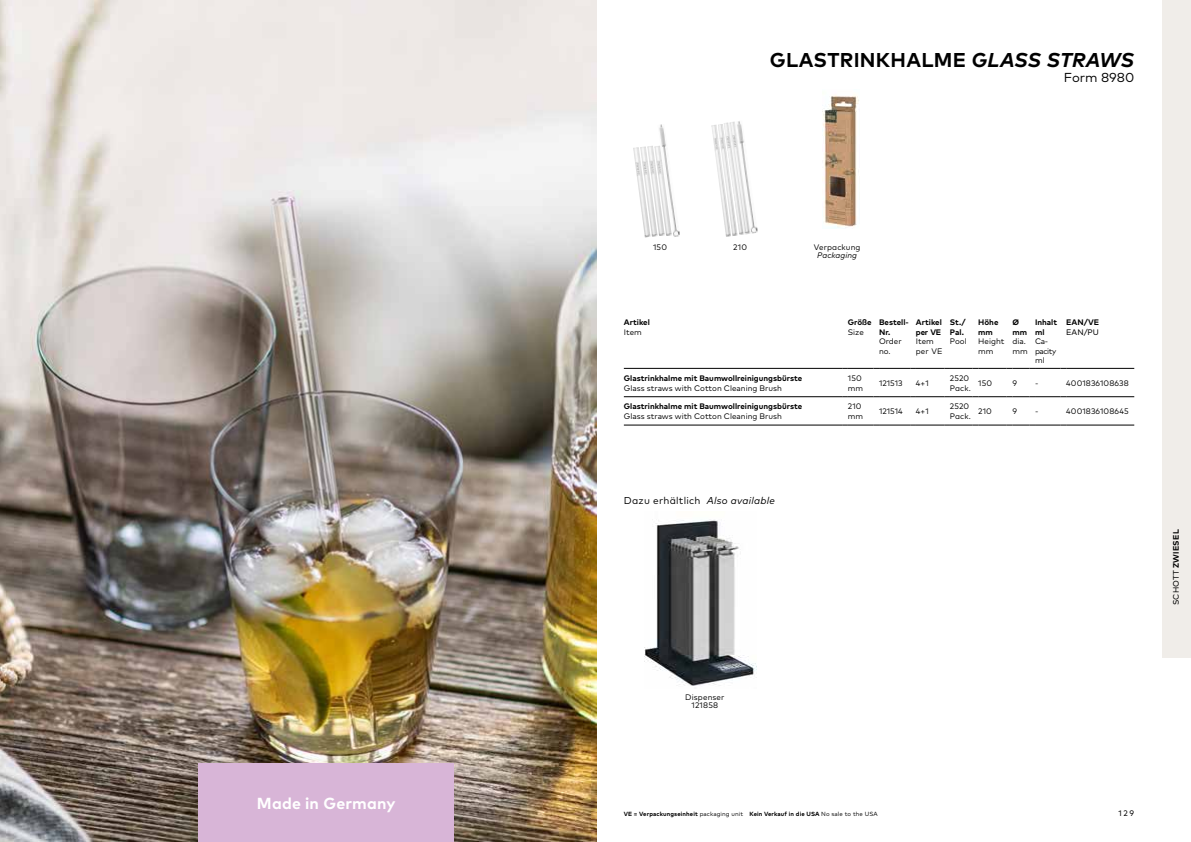
<style>
.page{position:relative;width:1191px;height:842px;background:#fff}
.page>*{position:absolute;margin:0;border:0;box-sizing:border-box;transform-origin:0 0}
.t1{font:700 20px "Mark Pro";letter-spacing:.015em;color:#000}
.t2{font:700 16px "Mark Pro";letter-spacing:.01em;color:#fff}
.t3{font:13px "Mark Pro";color:#000}
.t4{font:10px "Mark Pro";letter-spacing:.025em;color:#000}
.t5{font:8px/9.6px "Mark Pro";color:#000}
.t6{font:700 8px/9.6px "Mark Pro";color:#000}
.t7{font:700 8px "Mark Pro";letter-spacing:.03em;color:#000}
.t8{font:8px/9.6px "Mark Pro";letter-spacing:-.05em;color:#000}
.t9{font:8px "Mark Pro";color:#000}
.t10{font:italic 8px "Mark Pro";letter-spacing:.005em;color:#000}
.t11{font:700 6px "Mark Pro";letter-spacing:.02em;color:#000}
.s1{font-style:italic}
.s2{font-weight:400}
</style>
<div class="page">
<img style="left:0;top:0;width:596px;height:842px">
<hr style="left:624px;top:368px;width:218px;height:1px;background:#000">
<svg style="left:842px;top:368px;width:37px;height:1px"></svg>
<hr style="left:879px;top:368px;width:31px;height:1px;background:#000">
<svg style="left:910px;top:368px;width:156px;height:1px"></svg>
<hr style="left:1066px;top:368px;width:68px;height:1px;background:#000">
<hr style="left:624px;top:396px;width:218px;height:1px;background:#000">
<hr style="left:879px;top:396px;width:31px;height:1px;background:#000">
<hr style="left:1066px;top:396px;width:68px;height:1px;background:#000">
<svg style="left:842px;top:396px;width:37px;height:1px"></svg>
<svg style="left:910px;top:396px;width:156px;height:1px"></svg>
<hr style="left:624px;top:425px;width:218px;height:1px;background:#000">
<svg style="left:842px;top:425px;width:37px;height:1px"></svg>
<hr style="left:879px;top:425px;width:31px;height:1px;background:#000">
<svg style="left:910px;top:425px;width:156px;height:1px"></svg>
<hr style="left:1066px;top:425px;width:68px;height:1px;background:#000">
<img style="left:822px;top:94px;width:37px;height:134px">
<img style="left:724px;top:121px;width:34px;height:114px">
<img style="left:711px;top:125px;width:20px;height:112px">
<img style="left:659px;top:124px;width:21px;height:113px">
<img style="left:644px;top:146px;width:12px;height:91px">
<img style="left:654px;top:146px;width:18px;height:90px">
<img style="left:633px;top:147px;width:17px;height:90px">
<img style="left:644px;top:520px;width:112px;height:166px">
<div style="left:1162px;top:0;width:29px;height:658px;background:#f0ede9"></div>
<div style="left:198px;top:763px;width:256px;height:79px;background:#d8b5d7"></div>
<h2 class="t2" style="left:257px;top:791px;width:140px">Made in Germany</h2>
<h1 class="t1" style="left:770px;top:44px;width:366px">GLASTRINKHALME <span class="s1">GLASS STRAWS</span></h1>
<h3 class="t3" style="left:1063px;top:68px;width:72px">Form 8980</h3>
<p class="t5" style="left:653px;top:242px;width:15px">150</p>
<p class="t5" style="left:733px;top:242px;width:15px">210</p>
<p class="t5" style="left:813px;top:242px;width:48px">Verpackung</p>
<p class="t10" style="left:817px;top:249px;width:41px">Packaging</p>
<p class="t6" style="left:624px;top:317px;width:27px">Artikel</p>
<p class="t5" style="left:624px;top:327px;width:20px">Item</p>
<p class="t6" style="left:848px;top:317px;width:25px">Größe</p>
<p class="t5" style="left:848px;top:326px;width:17px">Size</p>
<p class="t6" style="left:879px;top:317px;width:31px">Bestell-<br>Nr.</p>
<p class="t5" style="left:879px;top:336px;width:24px">Order no.</p>
<p class="t6" style="left:916px;top:317px;width:27px">Artikel per VE</p>
<p class="t5" style="left:916px;top:336px;width:28px">Item per VE</p>
<p class="t6" style="left:950px;top:317px;width:17px">St./<br>Pal.</p>
<p class="t5" style="left:950px;top:336px;width:18px">Pool</p>
<p class="t6" style="left:978px;top:317px;width:22px">Höhe mm</p>
<p class="t5" style="left:978px;top:336px;width:28px">Height mm</p>
<p class="t6" style="left:1012px;top:317px;width:16px">Ø mm</p>
<p class="t5" style="left:1012px;top:336px;width:17px">dia. mm</p>
<p class="t6" style="left:1035px;top:317px;width:24px">Inhalt ml</p>
<p class="t8" style="left:1035px;top:336px;width:23px">Ca&shy;pacity ml</p>
<p class="t6" style="left:1066px;top:317px;width:34px">EAN/VE</p>
<p class="t9" style="left:1066px;top:326px;width:34px">EAN/PU</p>
<p class="t6" style="left:624px;top:372px;width:180px">Glastrinkhalme mit Baumwollreinigungsbürste</p>
<p class="t5" style="left:624px;top:382px;width:160px">Glass straws with Cotton Cleaning Brush</p>
<p class="t5" style="left:848px;top:372px;width:17px;line-height:10px">150 mm</p>
<p class="t5" style="left:879px;top:377px;width:25px">121513</p>
<p class="t5" style="left:916px;top:377px;width:14px">4+1</p>
<p class="t5" style="left:950px;top:372px;width:22px;line-height:10px">2520<br>Pack.</p>
<p class="t5" style="left:978px;top:377px;width:15px">150</p>
<p class="t5" style="left:1012px;top:377px;width:6px">9</p>
<p class="t5" style="left:1035px;top:377px;width:5px">-</p>
<p class="t5" style="left:1066px;top:377px;width:64px">4001836108638</p>
<p class="t6" style="left:624px;top:401px;width:180px">Glastrinkhalme mit Baumwollreinigungsbürste</p>
<p class="t5" style="left:624px;top:411px;width:160px">Glass straws with Cotton Cleaning Brush</p>
<p class="t5" style="left:848px;top:401px;width:17px;line-height:10px">210 mm</p>
<p class="t5" style="left:879px;top:406px;width:25px">121514</p>
<p class="t5" style="left:916px;top:406px;width:14px">4+1</p>
<p class="t5" style="left:950px;top:401px;width:22px;line-height:10px">2520<br>Pack.</p>
<p class="t5" style="left:978px;top:406px;width:15px">210</p>
<p class="t5" style="left:1012px;top:406px;width:6px">9</p>
<p class="t5" style="left:1035px;top:406px;width:5px">-</p>
<p class="t5" style="left:1066px;top:406px;width:64px">4001836108645</p>
<p class="t4" style="left:624px;top:493px;width:153px">Dazu erhältlich <span class="s1">Also available</span></p>
<p class="t5" style="left:685px;top:693px;width:41px;line-height:8px;text-align:center">Dispenser<br>121858</p>
<p class="t7" style="left:1170px;top:605px;width:77px;rotate:-90deg"><span class="s2">SCHOTT</span> ZWIESEL</p>
<p class="t11" style="left:624px;top:809px;width:255px">VE = Verpackungseinheit <span class="s2">packaging unit</span> Kein Verkauf in die USA <span class="s2">No sale to the USA</span></p>
<p class="t9" style="left:1118px;top:807px;width:17px">129</p>
</div>
